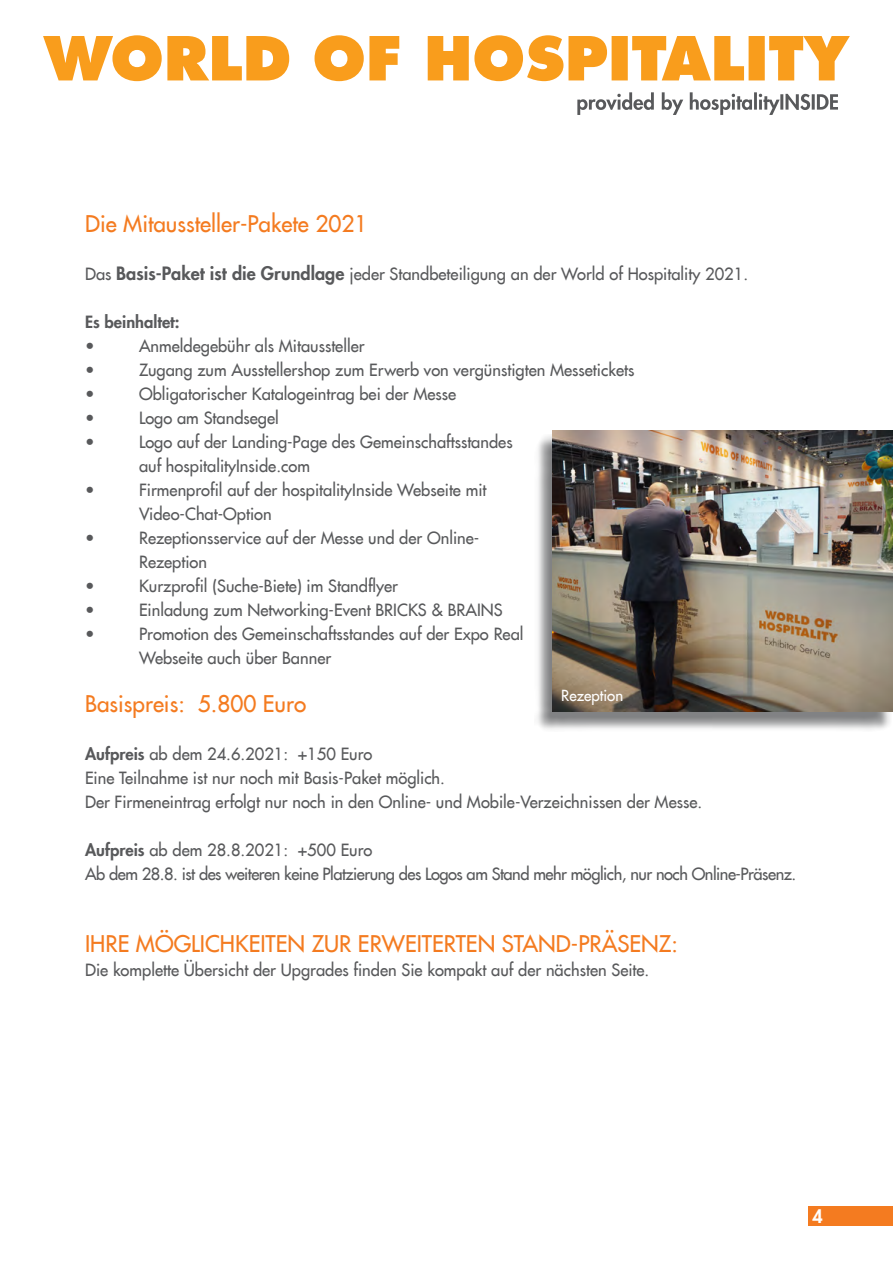
<style>
.page{position:relative;width:893px;height:1263px;background:#fff}
.page>*{position:absolute;margin:0;border:0;box-sizing:border-box;transform-origin:0 0}
.t1{font:22.5px "Futura LT";color:#f47b20}
.t2{font:800 18px "Futura LT";color:#fff}
.t3{font:16.5px/24px "Futura LT";color:#58595b}
.t4{font:16.5px/24px "Futura LT";letter-spacing:-.03em;color:#58595b}
.t5{font:800 16.5px "Futura LT";color:#58595b}
.t6{font:15px "Futura LT";color:#fff}
.s1{font-weight:800;font-size:18px}
.s2{font-weight:800}
</style>
<div class="page">
<div style="left:808px;top:1205px;width:85px;height:20px;background:#f47b20"></div>
<svg style="left:43px;top:35px;width:356px;height:46px"></svg>
<svg style="left:428px;top:35px;width:422px;height:46px"></svg>
<svg style="left:577px;top:92px;width:261px;height:23px"></svg>
<div style="left:535px;top:434px;width:357px;height:298px;background:#58595b;opacity:.75"></div>
<img style="left:553px;top:431px;width:340px;height:280px">
<h1 class="t1" style="left:85px;top:209px;width:284px">Die Mitaussteller-Pakete 2021</h1>
<p class="t3" style="left:85px;top:262px;width:664px">Das <span class="s1">Basis-Paket ist die Grundlage</span> jeder Standbeteiligung an der World of Hospitality 2021.</p>
<p class="t5" style="left:85px;top:311px;width:96px">Es beinhaltet:</p>
<p class="t3" style="left:85px;top:334px;width:11px">•</p>
<p class="t3" style="left:139px;top:334px;width:227px">Anmeldegebühr als Mitaussteller</p>
<p class="t3" style="left:85px;top:358px;width:11px">•</p>
<p class="t3" style="left:139px;top:358px;width:497px">Zugang zum Ausstellershop zum Erwerb von vergünstigten Messetickets</p>
<p class="t3" style="left:85px;top:382px;width:11px">•</p>
<p class="t3" style="left:139px;top:382px;width:319px">Obligatorischer Katalogeintrag bei der Messe</p>
<p class="t3" style="left:85px;top:406px;width:11px">•</p>
<p class="t3" style="left:139px;top:406px;width:141px">Logo am Standsegel</p>
<p class="t3" style="left:85px;top:430px;width:11px">•</p>
<p class="t3" style="left:139px;top:430px;width:375px">Logo auf der Landing-Page des Gemeinschaftsstandes auf hospitalityInside.com</p>
<p class="t3" style="left:85px;top:478px;width:11px">•</p>
<p class="t3" style="left:139px;top:478px;width:349px">Firmenprofil auf der hospitalityInside Webseite mit<br>Video-Chat-Option</p>
<p class="t3" style="left:85px;top:526px;width:11px">•</p>
<p class="t3" style="left:139px;top:526px;width:342px">Rezeptionsservice auf der Messe und der Online-<br>Rezeption</p>
<p class="t3" style="left:85px;top:574px;width:11px">•</p>
<p class="t3" style="left:139px;top:574px;width:261px">Kurzprofil (Suche-Biete) im Standflyer</p>
<p class="t3" style="left:85px;top:598px;width:11px">•</p>
<p class="t3" style="left:139px;top:598px;width:365px">Einladung zum Networking-Event BRICKS &amp; BRAINS</p>
<p class="t3" style="left:85px;top:622px;width:11px">•</p>
<p class="t3" style="left:139px;top:622px;width:386px">Promotion des Gemeinschaftsstandes auf der Expo Real<br>Webseite auch über Banner</p>
<h1 class="t1" style="left:85px;top:689px;width:223px">Basispreis: 5.800 Euro</h1>
<p class="t3" style="left:85px;top:742px;width:619px"><span class="s2">Aufpreis</span> ab dem 24.6.2021: +150 Euro<br>Eine Teilnahme ist nur noch mit Basis-Paket möglich.<br>Der Firmeneintrag erfolgt nur noch in den Online- und Mobile-Verzeichnissen der Messe.</p>
<p class="t4" style="left:85px;top:838px;width:713px"><span class="s2">Aufpreis</span> ab dem 28.8.2021: +500 Euro<br>Ab dem 28.8. ist des weiteren keine Platzierung des Logos am Stand mehr möglich, nur noch Online-Präsenz.</p>
<p class="t6" style="left:561px;top:685px;width:63px">Rezeption</p>
<h1 class="t1" style="left:85px;top:929px;width:594px">IHRE MÖGLICHKEITEN ZUR ERWEITERTEN STAND-PRÄSENZ:</h1>
<p class="t3" style="left:85px;top:958px;width:566px">Die komplette Übersicht der Upgrades finden Sie kompakt auf der nächsten Seite.</p>
<p class="t2" style="left:812px;top:1205px;width:12px">4</p>
</div>
